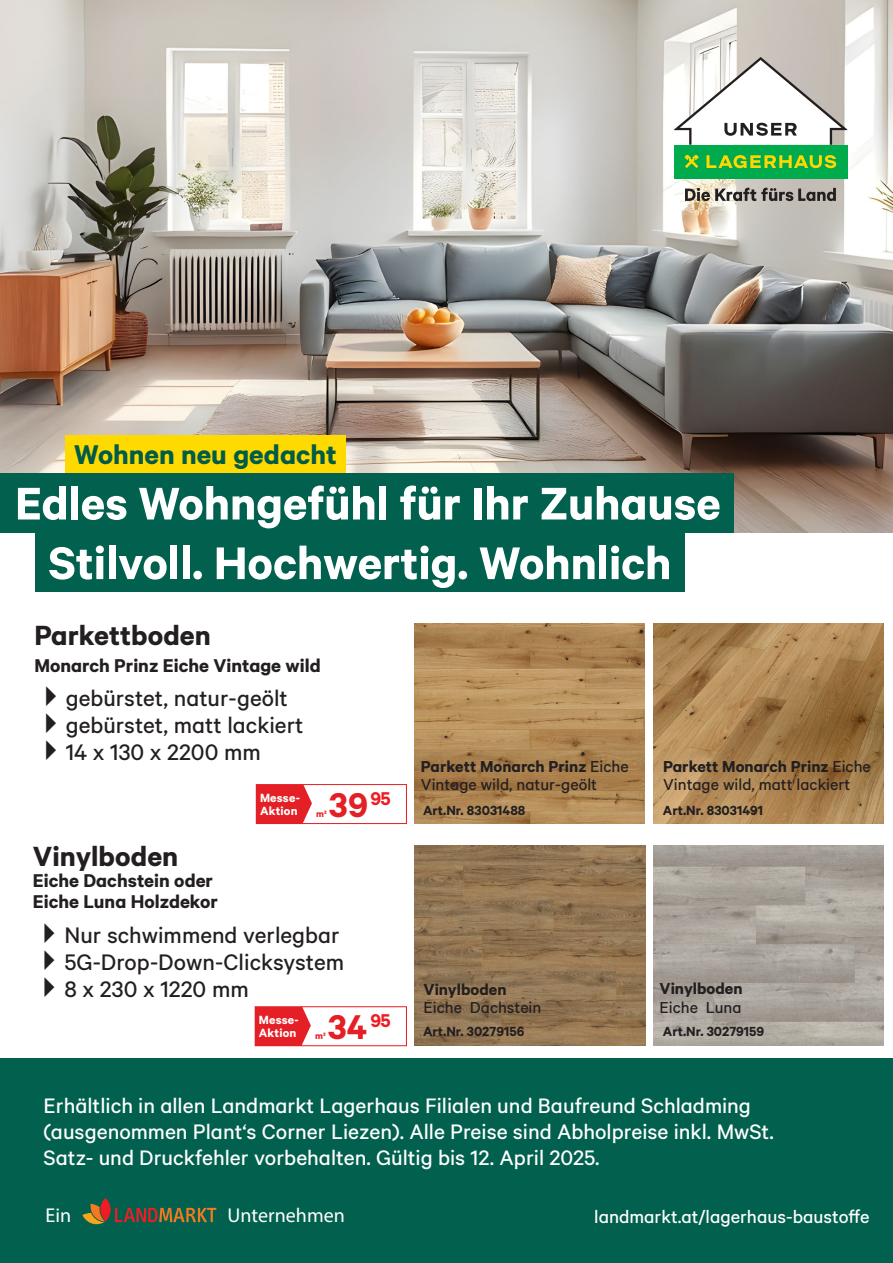
<style>
.page{position:relative;width:893px;height:1263px;background:#fff}
.page>*{position:absolute;margin:0;border:0;box-sizing:border-box;transform-origin:0 0}
.t1{font:51.45px/59.6px "Calibre LH Headline";color:#fff;text-align:center}
.t2{font:39px "Calibre LH Headline";color:#e41f25}
.t3{font:31.5px "Calibre LH Headline";color:#231f20}
.t4{font:30.75px "Calibre LH Headline";color:#005c48}
.t5{font:25.5px "Calibre LH Middle";color:#231f20}
.t6{font:23.85px/25.7px "Calibre LH Middle";color:#fff}
.t7{font:21px/21px "Calibre LH Headline";color:#231f20}
.t8{font:21px "Calibre LH Headline";letter-spacing:-.03em;color:#ee1d23}
.t9{font:20.4px "Calibre LH Middle";color:#fff}
.t10{font:20.1px "Myriad Hebrew";color:#fff}
.t11{font:18px "Calibre LH Middle";color:#231f20}
.t12{font:18px "Calibre LH Headline";color:#231f20}
.t13{font:15px "Calibre LH Headline";color:#231f20}
.t14{font:13.5px "Calibre LH Headline";letter-spacing:.01em;color:#fff}
.t15{font:10.5px "Calibre LH Headline";color:#e41f25}
.s1{color:#fff}
.s2{font-family:"Calibre LH Middle"}
</style>
<div class="page">
<div style="left:0;top:1059px;width:893px;height:204px;background:#01614e"></div>
<svg style="left:82px;top:1198px;width:134px;height:26px"></svg>
<img style="left:0;top:0;width:893px;height:532px">
<svg style="left:674px;top:57px;width:173px;height:144px"></svg>
<div style="left:65px;top:435px;width:281px;height:38px;background:#ffda00"></div>
<div style="left:0;top:473px;width:734px;height:59px;background:#01614e"></div>
<div style="left:35px;top:532px;width:649px;height:60px;background:#01614e"></div>
<div style="left:256px;top:784px;width:151px;height:40px;border:1px solid #e41f25"></div>
<div style="left:256px;top:785px;width:47px;height:38px;background:#e41f25"></div>
<svg style="left:302px;top:784px;width:10px;height:38px"></svg>
<div style="left:255px;top:1006px;width:152px;height:40px;border:1px solid #e41f25"></div>
<div style="left:255px;top:1007px;width:46px;height:38px;background:#e41f25"></div>
<svg style="left:301px;top:1006px;width:10px;height:39px"></svg>
<img style="left:414px;top:624px;width:231px;height:200px">
<img style="left:653px;top:845px;width:230px;height:200px">
<img style="left:414px;top:846px;width:231px;height:199px">
<img style="left:653px;top:624px;width:230px;height:200px">
<p class="t4" style="left:74px;top:444px;width:264px">Wohnen neu gedacht</p>
<h1 class="t1" style="left:15px;top:477px;width:707px">Edles Wohngefühl für Ihr Zuhause<br>Stilvoll. Hochwertig. Wohnlich</h1>
<h3 class="t3" style="left:34px;top:624px;width:178px">Parkettboden</h3>
<p class="t7" style="left:34px;top:656px;width:288px">Monarch Prinz Eiche Vintage wild</p>
<p class="t5" style="left:34px;top:689px;width:255px">✔gebürstet, natur-geölt</p>
<p class="t5" style="left:34px;top:716px;width:271px">✔gebürstet, matt lackiert</p>
<p class="t5" style="left:34px;top:743px;width:228px">✔14 x 130 x 2200 mm</p>
<p class="t14" style="left:260px;top:793px;width:41px">Messe-</p>
<p class="t8" style="left:370px;top:791px;width:33px">95<span class="s1">0</span></p>
<p class="t14" style="left:260px;top:806px;width:39px">Aktion</p>
<h2 class="t2" style="left:329px;top:791px;width:40px">39</h2>
<p class="t15" style="left:316px;top:810px;width:12px">m²</p>
<h3 class="t3" style="left:33px;top:845px;width:147px">Vinylboden</h3>
<p class="t7" style="left:33px;top:871px;width:187px">Eiche Dachstein oder<br>Eiche Luna Holzdekor</p>
<p class="t5" style="left:33px;top:926px;width:308px">✔Nur schwimmend verlegbar</p>
<p class="t5" style="left:33px;top:953px;width:313px">✔5G-Drop-Down-Clicksystem</p>
<p class="t5" style="left:33px;top:980px;width:217px">✔8 x 230 x 1220 mm</p>
<p class="t14" style="left:259px;top:1015px;width:41px">Messe-</p>
<p class="t8" style="left:370px;top:1013px;width:33px">95<span class="s1">0</span></p>
<p class="t14" style="left:259px;top:1028px;width:39px">Aktion</p>
<h2 class="t2" style="left:328px;top:1013px;width:41px">34</h2>
<p class="t15" style="left:315px;top:1032px;width:12px">m²</p>
<p class="t12" style="left:421px;top:760px;width:209px">Parkett Monarch Prinz <span class="s2">Eiche</span></p>
<p class="t11" style="left:421px;top:778px;width:178px">Vintage wild, natur-geölt</p>
<p class="t12" style="left:663px;top:760px;width:209px">Parkett Monarch Prinz <span class="s2">Eiche</span></p>
<p class="t11" style="left:663px;top:778px;width:189px">Vintage wild, matt lackiert</p>
<p class="t13" style="left:423px;top:805px;width:104px">Art.Nr. 83031488</p>
<p class="t13" style="left:663px;top:805px;width:102px">Art.Nr. 83031491</p>
<p class="t12" style="left:424px;top:983px;width:85px">Vinylboden</p>
<p class="t11" style="left:424px;top:1001px;width:119px">Eiche Dachstein</p>
<p class="t13" style="left:423px;top:1026px;width:103px">Art.Nr. 30279156</p>
<p class="t12" style="left:660px;top:983px;width:85px">Vinylboden</p>
<p class="t11" style="left:660px;top:1000px;width:84px">Eiche Luna</p>
<p class="t13" style="left:663px;top:1026px;width:103px">Art.Nr. 30279159</p>
<p class="t6" style="left:44px;top:1095px;width:732px">Erhältlich in allen Landmarkt Lagerhaus Filialen und Baufreund Schladming (ausgenommen Plant‘s Corner Liezen). Alle Preise sind Abholpreise inkl. MwSt.<br>Satz- und Druckfehler vorbehalten. Gültig bis 12. April 2025.</p>
<p class="t10" style="left:45px;top:1204px;width:27px">Ein</p>
<p class="t10" style="left:228px;top:1204px;width:119px">Unternehmen</p>
<p class="t9" style="left:594px;top:1204px;width:277px">landmarkt.at/lagerhaus-baustoffe</p>
</div>
